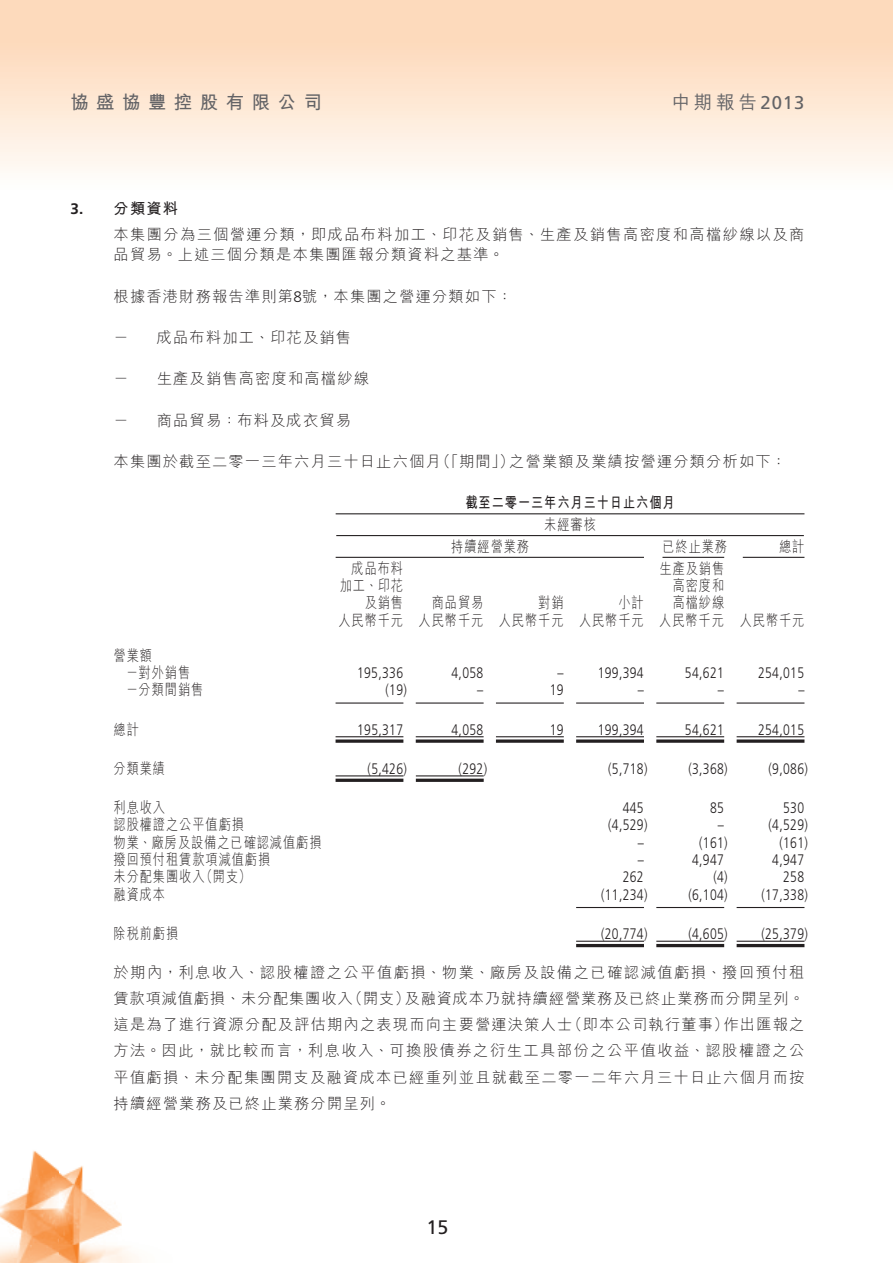
<style>
.page{position:relative;width:893px;height:1263px;background:#fff}
.page>*{position:absolute;margin:0;border:0;box-sizing:border-box;transform-origin:0 0}
.t1{font:19.65px "Frutiger LT Std";color:#231f20}
.t2{font:18.45px "M Hei HK Bold B5 pc H";letter-spacing:.4em;color:#636366}
.t3{font:18.45px "M Hei HK Medium B5 pc H";color:#636366}
.t4{font:15.15px/26.1px "M Hei HK Light B5 pc H";letter-spacing:.08em;color:#231f20}
.t5{font:300 15.15px "Frutiger LT Std";letter-spacing:.03em;color:#231f20;scale:.8 1}
.t6{font:15.15px/17.4px "M Hei HK Light B5 pc H";letter-spacing:.08em;color:#231f20;scale:.8 1}
.t7{font:15.15px "M Hei HK Bold B5 pc H";letter-spacing:.08em;color:#231f20;scale:.8 1}
.t8{font:15.15px "M Hei HK Bold B5 pc H";letter-spacing:.08em;color:#231f20}
.s1{font-family:"Frutiger LT Std"}
.s2{font-family:"Frutiger LT Std";font-weight:700}
.s3{font-family:"Frutiger LT Std";font-weight:300}
</style>
<div class="page">
<svg style="left:0;top:0;width:892px;height:171px"></svg>
<img style="left:0;top:1150px;width:139px;height:113px">
<hr style="left:335px;top:513px;width:469px;height:1px;background:#231f20">
<hr style="left:336px;top:535px;width:467px;height:1px;background:#231f20">
<hr style="left:335px;top:557px;width:309px;height:1px;background:#231f20">
<hr style="left:662px;top:557px;width:62px;height:1px;background:#231f20">
<hr style="left:742px;top:557px;width:62px;height:1px;background:#231f20">
<hr style="left:335px;top:703px;width:68px;height:1px;background:#231f20">
<hr style="left:416px;top:703px;width:67px;height:1px;background:#231f20">
<hr style="left:496px;top:703px;width:67px;height:1px;background:#231f20">
<hr style="left:576px;top:703px;width:68px;height:1px;background:#231f20">
<hr style="left:656px;top:703px;width:68px;height:1px;background:#231f20">
<hr style="left:736px;top:703px;width:68px;height:1px;background:#231f20">
<hr style="left:335px;top:736px;width:68px;height:1px;background:#231f20">
<svg style="left:335px;top:739px;width:68px;height:4px"></svg>
<hr style="left:416px;top:736px;width:67px;height:1px;background:#231f20">
<svg style="left:416px;top:739px;width:67px;height:4px"></svg>
<hr style="left:496px;top:736px;width:67px;height:1px;background:#231f20">
<svg style="left:496px;top:739px;width:67px;height:4px"></svg>
<hr style="left:576px;top:736px;width:68px;height:1px;background:#231f20">
<svg style="left:576px;top:739px;width:68px;height:4px"></svg>
<hr style="left:656px;top:736px;width:68px;height:1px;background:#231f20">
<svg style="left:656px;top:739px;width:68px;height:4px"></svg>
<hr style="left:736px;top:736px;width:68px;height:1px;background:#231f20">
<svg style="left:736px;top:739px;width:68px;height:4px"></svg>
<hr style="left:335px;top:775px;width:68px;height:1px;background:#231f20">
<hr style="left:335px;top:779px;width:68px;height:3px;background:#231f20">
<hr style="left:416px;top:775px;width:67px;height:1px;background:#231f20">
<hr style="left:416px;top:779px;width:67px;height:3px;background:#231f20">
<hr style="left:576px;top:907px;width:68px;height:1px;background:#231f20">
<hr style="left:656px;top:907px;width:68px;height:1px;background:#231f20">
<hr style="left:736px;top:907px;width:68px;height:1px;background:#231f20">
<hr style="left:576px;top:941px;width:68px;height:1px;background:#231f20">
<hr style="left:576px;top:944px;width:68px;height:3px;background:#231f20">
<hr style="left:656px;top:941px;width:68px;height:1px;background:#231f20">
<hr style="left:656px;top:944px;width:68px;height:3px;background:#231f20">
<hr style="left:736px;top:941px;width:68px;height:1px;background:#231f20">
<hr style="left:736px;top:944px;width:68px;height:3px;background:#231f20">
<p class="t2" style="left:70px;top:95px;width:253px">協盛協豐控股有限公司</p>
<p class="t3" style="left:671px;top:95px;width:134px">中期報告<span class="s1">2013</span></p>
<p class="t8" style="left:70px;top:202px;width:109px"><span class="s2">3.</span> 分類資料</p>
<p class="t4" style="left:114px;top:226px;width:692px;line-height:20.7px">本集團分為三個營運分類，即成品布料加工、印花及銷售、生產及銷售高密度和高檔紗線以及商品貿易。上述三個分類是本集團匯報分類資料之基準。</p>
<p class="t4" style="left:114px;top:285px;width:400px">根據香港財務報告準則第<span class="s3">8</span>號，本集團之營運分類如下：</p>
<p class="t4" style="left:114px;top:326px;width:17px">－</p>
<p class="t4" style="left:157px;top:326px;width:196px">成品布料加工、印花及銷售</p>
<p class="t4" style="left:114px;top:368px;width:17px">－</p>
<p class="t4" style="left:157px;top:368px;width:214px">生產及銷售高密度和高檔紗線</p>
<p class="t4" style="left:114px;top:409px;width:17px">－</p>
<p class="t4" style="left:157px;top:409px;width:196px">商品貿易：布料及成衣貿易</p>
<p class="t4" style="left:114px;top:450px;width:674px">本集團於截至二零一三年六月三十日止六個月（「期間」）之營業額及業績按營運分類分析如下：</p>
<p class="t7" style="left:465px;top:497px;width:263px">截至二零一三年六月三十日止六個月</p>
<p class="t6" style="left:544px;top:518px;width:66px">未經審核</p>
<p class="t6" style="left:451px;top:539px;width:99px">持續經營業務</p>
<p class="t6" style="left:662px;top:539px;width:82px">已終止業務</p>
<p class="t6" style="left:779px;top:539px;width:33px">總計</p>
<p class="t6" style="left:351px;top:561px;width:66px">成品布料</p>
<p class="t6" style="left:659px;top:561px;width:82px">生產及銷售</p>
<p class="t6" style="left:339px;top:579px;width:81px">加工、印花</p>
<p class="t6" style="left:672px;top:579px;width:66px">高密度和</p>
<p class="t6" style="left:365px;top:596px;width:50px">及銷售</p>
<p class="t6" style="left:432px;top:596px;width:66px">商品貿易</p>
<p class="t6" style="left:538px;top:596px;width:33px">對銷</p>
<p class="t6" style="left:618px;top:596px;width:33px">小計</p>
<p class="t6" style="left:338px;top:596px;width:584px;text-indent:334px">高檔紗線<br>人民幣千元 人民幣千元 人民幣千元 人民幣千元 人民幣千元 人民幣千元</p>
<p class="t6" style="left:126px;top:648px;width:82px;text-indent:-13px">營業額<br>－對外銷售</p>
<p class="t5" style="left:357px;top:666px;width:59px">195,336</p>
<p class="t5" style="left:451px;top:666px;width:41px">4,058</p>
<p class="t5" style="left:557px;top:666px;width:109px">– 199,394</p>
<p class="t5" style="left:685px;top:666px;width:50px">54,621</p>
<p class="t5" style="left:758px;top:666px;width:59px">254,015</p>
<p class="t6" style="left:126px;top:683px;width:98px">－分類間銷售</p>
<p class="t5" style="left:385px;top:683px;width:28px">(19)</p>
<p class="t5" style="left:477px;top:683px;width:9px">–</p>
<p class="t5" style="left:549px;top:683px;width:19px">19</p>
<p class="t5" style="left:637px;top:683px;width:9px">–</p>
<p class="t5" style="left:717px;top:683px;width:9px">–</p>
<p class="t5" style="left:798px;top:683px;width:9px">–</p>
<p class="t6" style="left:114px;top:722px;width:33px">總計</p>
<p class="t5" style="left:357px;top:722px;width:59px">195,317</p>
<p class="t5" style="left:451px;top:722px;width:41px">4,058</p>
<p class="t5" style="left:549px;top:722px;width:19px">19</p>
<p class="t5" style="left:597px;top:722px;width:59px">199,394</p>
<p class="t5" style="left:685px;top:722px;width:50px">54,621</p>
<p class="t5" style="left:758px;top:722px;width:59px">254,015</p>
<p class="t6" style="left:114px;top:761px;width:66px">分類業績</p>
<p class="t5" style="left:367px;top:761px;width:51px">(5,426)</p>
<p class="t5" style="left:458px;top:761px;width:37px">(292)</p>
<p class="t5" style="left:608px;top:761px;width:51px">(5,718)</p>
<p class="t5" style="left:688px;top:761px;width:51px">(3,368)</p>
<p class="t5" style="left:768px;top:761px;width:51px">(9,086)</p>
<p class="t6" style="left:114px;top:800px;width:66px">利息收入</p>
<p class="t5" style="left:622px;top:800px;width:28px">445</p>
<p class="t5" style="left:710px;top:800px;width:19px">85</p>
<p class="t5" style="left:783px;top:800px;width:28px">530</p>
<p class="t6" style="left:114px;top:818px;width:164px">認股權證之公平值虧損</p>
<p class="t5" style="left:608px;top:818px;width:51px">(4,529)</p>
<p class="t5" style="left:717px;top:818px;width:9px">–</p>
<p class="t5" style="left:768px;top:818px;width:51px">(4,529)</p>
<p class="t6" style="left:114px;top:835px;width:261px">物業、廠房及設備之已確認減值虧損</p>
<p class="t5" style="left:637px;top:835px;width:9px">–</p>
<p class="t5" style="left:699px;top:835px;width:37px">(161)</p>
<p class="t5" style="left:779px;top:835px;width:37px">(161)</p>
<p class="t6" style="left:114px;top:853px;width:197px">撥回預付租賃款項減值虧損</p>
<p class="t5" style="left:637px;top:853px;width:9px">–</p>
<p class="t5" style="left:692px;top:853px;width:41px">4,947</p>
<p class="t5" style="left:772px;top:853px;width:41px">4,947</p>
<p class="t6" style="left:114px;top:870px;width:173px">未分配集團收入（開支）</p>
<p class="t5" style="left:622px;top:870px;width:28px">262</p>
<p class="t5" style="left:713px;top:870px;width:19px">(4)</p>
<p class="t5" style="left:783px;top:870px;width:28px">258</p>
<p class="t6" style="left:114px;top:887px;width:66px">融資成本</p>
<p class="t5" style="left:601px;top:887px;width:59px">(11,234)</p>
<p class="t5" style="left:688px;top:887px;width:51px">(6,104)</p>
<p class="t5" style="left:761px;top:887px;width:59px">(17,338)</p>
<p class="t6" style="left:114px;top:927px;width:82px">除稅前虧損</p>
<p class="t5" style="left:601px;top:927px;width:59px">(20,774)</p>
<p class="t5" style="left:688px;top:927px;width:51px">(4,605)</p>
<p class="t5" style="left:761px;top:927px;width:59px">(25,379)</p>
<p class="t4" style="left:114px;top:961px;width:692px;text-align:justify">於期內，利息收入、認股權證之公平值虧損、物業、廠房及設備之已確認減值虧損、撥回預付租賃款項減值虧損、未分配集團收入（開支）及融資成本乃就持續經營業務及已終止業務而分開呈列。這是為了進行資源分配及評估期內之表現而向主要營運決策人士（即本公司執行董事）作出匯報之方法。因此，就比較而言，利息收入、可換股債券之衍生工具部份之公平值收益、認股權證之公平值虧損、未分配集團開支及融資成本已經重列並且就截至二零一二年六月三十日止六個月而按持續經營業務及已終止業務分開呈列。</p>
<p class="t1" style="left:426px;top:1217px;width:23px">15</p>
</div>
